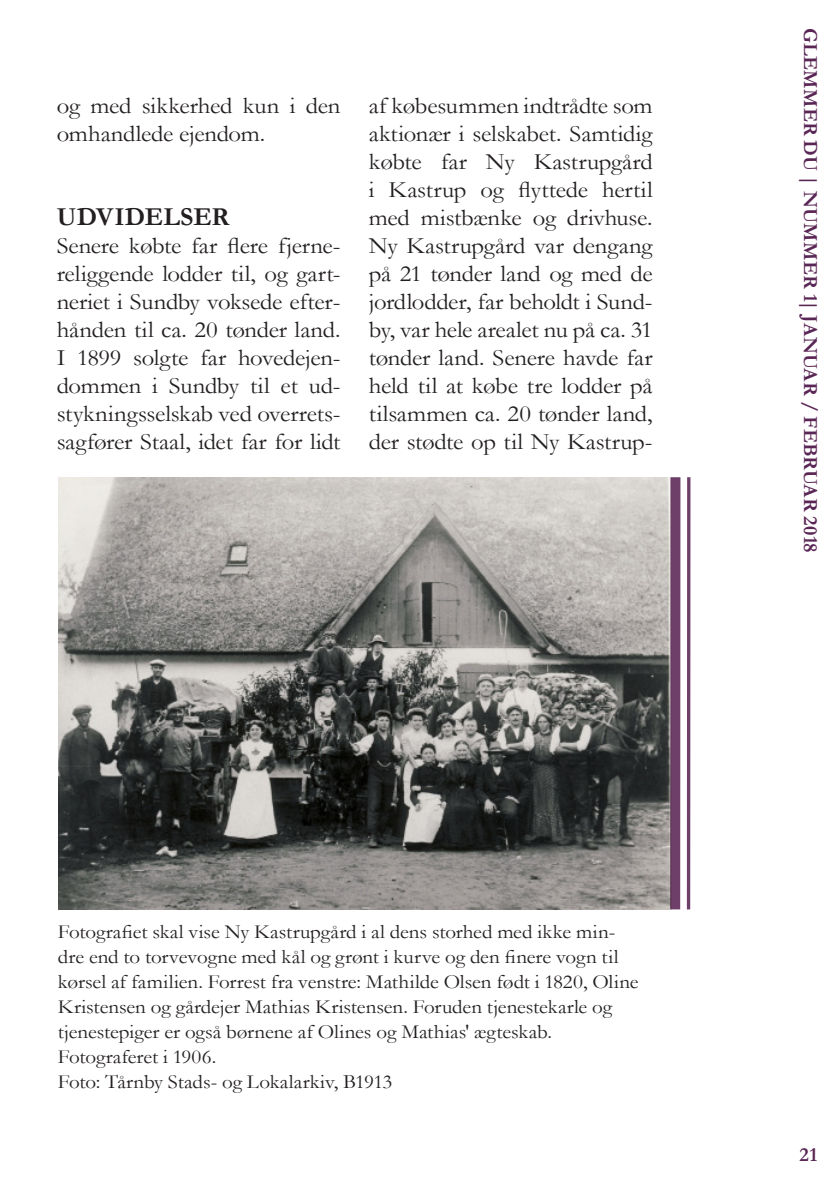
<style>
.page{position:relative;width:840px;height:1191px;background:#fff}
.page>*{position:absolute;margin:0;border:0;box-sizing:border-box;transform-origin:0 0}
.Afsnitstitel{font:700 26px "Garamond";letter-spacing:.005em;color:#231f20}
.Brødtekst{font:23.6px/28px "Garamond";letter-spacing:-.01em;color:#231f20;text-align:justify;scale:1.05 1}
.Billedtekst_sort_ven{font:20px/25px "Garamond";letter-spacing:-.005em;color:#231f20;scale:1.05 1}
.t1{font:700 20px "Garamond";letter-spacing:.005em;color:#5a2655}
</style>
<div class="page">
<img style="left:58px;top:477px;width:611px;height:432px">
<svg style="left:686px;top:477px;width:4px;height:432px;fill:#6e4069"></svg>
<svg style="left:669px;top:477px;width:11px;height:432px;background:#774f72"></svg>
<p class="Brødtekst" style="left:57px;top:91px;width:272px">og med sikkerhed kun i den omhandlede ejendom.</p>
<p class="Afsnitstitel" style="left:57px;top:199px;width:174px">UDVIDELSER</p>
<p class="Brødtekst" style="left:57px;top:231px;width:271px">Senere købte far flere fjerne&shy;religgende lodder til, og gart&shy;neriet i Sundby voksede efter&shy;hånden til ca. 20 tønder land.<br>I 1899 solgte far hovedejen&shy;dommen i Sundby til et ud&shy;stykningsselskab ved overrets&shy;sagfører Staal, idet far for lidt</p>
<p class="Brødtekst" style="left:369px;top:91px;width:272px">af købesummen indtrådte som aktionær i selskabet. Samtidig købte far Ny Kastrupgård i Kastrup og flyttede hertil med mistbænke og drivhuse.<br>Ny Kastrupgård var dengang på 21 tønder land og med de jordlodder, far beholdt i Sund&shy;by, var hele arealet nu på ca. 31 tønder land. Senere havde far held til at købe tre lodder på tilsammen ca. 20 tønder land, der stødte op til Ny Kastrup-</p>
<p class="t1" style="left:823px;top:28px;width:526px;rotate:90deg">GLEMMER DU | NUMMER 1| JANUAR / FEBRUAR 2018</p>
<p class="Billedtekst_sort_ven" style="left:58px;top:918px;width:554px">Fotografiet skal vise Ny Kastrupgård i al dens storhed med ikke min&shy;dre end to torvevogne med kål og grønt i kurve og den finere vogn til kørsel af familien. Forrest fra venstre: Mathilde Olsen født i 1820, Oline Kristensen og gårdejer Mathias Kristensen. Foruden tjenestekarle og tjenestepiger er også børnene af Olines og Mathias' ægteskab.</p>
<p class="Billedtekst_sort_ven" style="left:58px;top:1043px;width:152px">Fotograferet i 1906.</p>
<p class="Billedtekst_sort_ven" style="left:58px;top:1068px;width:320px">Foto: Tårnby Stads- og Lokalarkiv, B1913</p>
<p class="t1" style="left:799px;top:1140px;width:19px">21</p>
</div>
